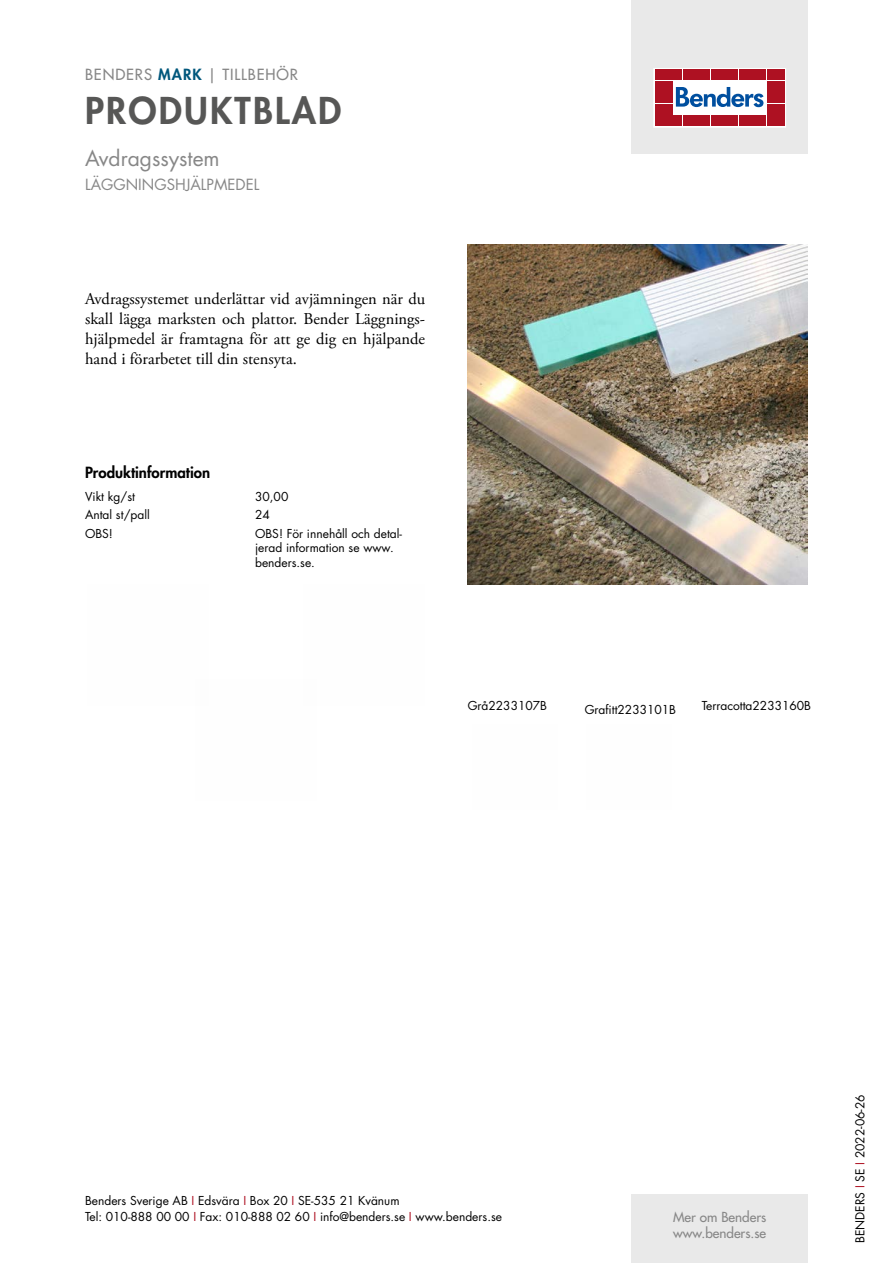
<style>
.page{position:relative;width:893px;height:1263px;background:#fff}
.page>*{position:absolute;margin:0;border:0;box-sizing:border-box;transform-origin:0 0}
.t1{font:800 36px "Futura Std";letter-spacing:.06em;color:#575756}
.t2{font:21px "Futura Std";color:#878787}
.t3{font:16.5px/19.8px "Adobe Garamond Pro";color:#000;text-align:justify}
.t4{font:500 15px "Futura Std";letter-spacing:.06em;color:#878787}
.t5{font:15px "Futura Std";color:#878787}
.t6{font:800 15px "Futura Std";color:#000}
.t7{font:500 13.5px/16.2px "Futura Std";color:#878787}
.t8{font:12px/14.4px "Futura Std";color:#000}
.s1{font-weight:800;color:#00577c}
.s2{color:#ae1122}
</style>
<div class="page">
<div style="left:631px;top:0;width:177px;height:153px;background:#e9e9e9"></div>
<div style="left:631px;top:1195px;width:177px;height:68px;background:#e9e9e9"></div>
<svg style="left:656px;top:70px;width:128px;height:55px;background:#ebc5ca"></svg>
<div style="left:654px;top:68px;width:132px;height:59px;border:1px solid #fff"></div>
<div style="left:655px;top:70px;width:8px;height:10px;background:#ae1122"></div>
<div style="left:664px;top:70px;width:8px;height:10px;background:#ae1122"></div>
<div style="left:655px;top:81px;width:8px;height:10px;background:#ae1122"></div>
<div style="left:664px;top:81px;width:8px;height:10px;background:#ae1122"></div>
<div style="left:655px;top:93px;width:8px;height:10px;background:#ae1122"></div>
<div style="left:664px;top:93px;width:8px;height:10px;background:#ae1122"></div>
<div style="left:655px;top:104px;width:8px;height:11px;background:#ae1122"></div>
<div style="left:664px;top:104px;width:8px;height:11px;background:#ae1122"></div>
<div style="left:655px;top:116px;width:8px;height:10px;background:#ae1122"></div>
<div style="left:664px;top:116px;width:8px;height:10px;background:#ae1122"></div>
<div style="left:674px;top:70px;width:8px;height:10px;background:#ae1122"></div>
<div style="left:683px;top:70px;width:8px;height:10px;background:#ae1122"></div>
<div style="left:692px;top:70px;width:8px;height:10px;background:#ae1122"></div>
<div style="left:702px;top:70px;width:8px;height:10px;background:#ae1122"></div>
<div style="left:711px;top:70px;width:8px;height:10px;background:#ae1122"></div>
<div style="left:720px;top:70px;width:8px;height:10px;background:#ae1122"></div>
<div style="left:730px;top:70px;width:8px;height:10px;background:#ae1122"></div>
<div style="left:739px;top:70px;width:8px;height:10px;background:#ae1122"></div>
<div style="left:748px;top:70px;width:8px;height:10px;background:#ae1122"></div>
<div style="left:758px;top:70px;width:8px;height:10px;background:#ae1122"></div>
<div style="left:674px;top:116px;width:8px;height:10px;background:#ae1122"></div>
<div style="left:683px;top:116px;width:8px;height:10px;background:#ae1122"></div>
<div style="left:692px;top:116px;width:8px;height:10px;background:#ae1122"></div>
<div style="left:702px;top:116px;width:8px;height:10px;background:#ae1122"></div>
<div style="left:711px;top:116px;width:8px;height:10px;background:#ae1122"></div>
<div style="left:720px;top:116px;width:8px;height:10px;background:#ae1122"></div>
<div style="left:730px;top:116px;width:8px;height:10px;background:#ae1122"></div>
<div style="left:739px;top:116px;width:8px;height:10px;background:#ae1122"></div>
<div style="left:748px;top:116px;width:8px;height:10px;background:#ae1122"></div>
<div style="left:758px;top:116px;width:8px;height:10px;background:#ae1122"></div>
<div style="left:767px;top:70px;width:8px;height:10px;background:#ae1122"></div>
<div style="left:776px;top:70px;width:8px;height:10px;background:#ae1122"></div>
<div style="left:767px;top:81px;width:8px;height:10px;background:#ae1122"></div>
<div style="left:776px;top:81px;width:8px;height:10px;background:#ae1122"></div>
<div style="left:767px;top:93px;width:8px;height:10px;background:#ae1122"></div>
<div style="left:776px;top:93px;width:8px;height:10px;background:#ae1122"></div>
<div style="left:767px;top:104px;width:8px;height:11px;background:#ae1122"></div>
<div style="left:776px;top:104px;width:8px;height:11px;background:#ae1122"></div>
<div style="left:767px;top:116px;width:8px;height:10px;background:#ae1122"></div>
<div style="left:776px;top:116px;width:8px;height:10px;background:#ae1122"></div>
<svg style="left:676px;top:87px;width:87px;height:20px;background:#89add2"></svg>
<img style="left:468px;top:244px;width:340px;height:340px">
<p class="t4" style="left:85px;top:65px;width:215px">BENDERS <span class="s1">MARK</span> | TILLBEHÖR</p>
<h1 class="t1" style="left:85px;top:87px;width:258px">PRODUKTBLAD</h1>
<h2 class="t2" style="left:85px;top:144px;width:136px">Avdragssystem</h2>
<p class="t5" style="left:85px;top:175px;width:176px">LÄGGNINGSHJÄLPMEDEL</p>
<h3 class="t3" style="left:85px;top:290px;width:342px">Avdragssystemet underlättar vid avjämningen när du skall lägga marksten och plattor. Bender Läggnings&shy;hjälpmedel är framtagna för att ge dig en hjälpande hand i förarbetet till din stensyta.</h3>
<p class="t6" style="left:85px;top:463px;width:127px">Produktinformation</p>
<p class="t8" style="left:85px;top:490px;width:51px">Vikt kg/st</p>
<p class="t8" style="left:255px;top:490px;width:35px">30,00</p>
<p class="t8" style="left:85px;top:508px;width:66px">Antal st/pall</p>
<p class="t8" style="left:255px;top:508px;width:16px">24</p>
<p class="t8" style="left:85px;top:526px;width:29px">OBS!</p>
<p class="t8" style="left:255px;top:526px;width:148px">OBS! För innehåll och detal&shy;jerad information se www. benders.se.</p>
<p class="t8" style="left:468px;top:698px;width:81px">Grå2233107B</p>
<p class="t8" style="left:585px;top:702px;width:93px">Grafitt2233101B</p>
<p class="t8" style="left:702px;top:698px;width:111px">Terracotta2233160B</p>
<p class="t8" style="left:85px;top:1192px;width:418px;line-height:16.5px">Benders Sverige AB <span class="s2">I</span> Edsvära <span class="s2">I</span> Box 20 <span class="s2">I</span> SE-535 21 Kvänum<br>Tel: 010-888 00 00 <span class="s2">I</span> Fax: 010-888 02 60 <span class="s2">I</span> info@benders.se <span class="s2">I</span> www.benders.se</p>
<p class="t7" style="left:673px;top:1209px;width:95px">Mer om Benders www.benders.se</p>
<p class="t8" style="left:853px;top:1243px;width:150px;rotate:-90deg">BENDERS <span class="s2">I</span> SE <span class="s2">I</span> 2022-06-26</p>
</div>
